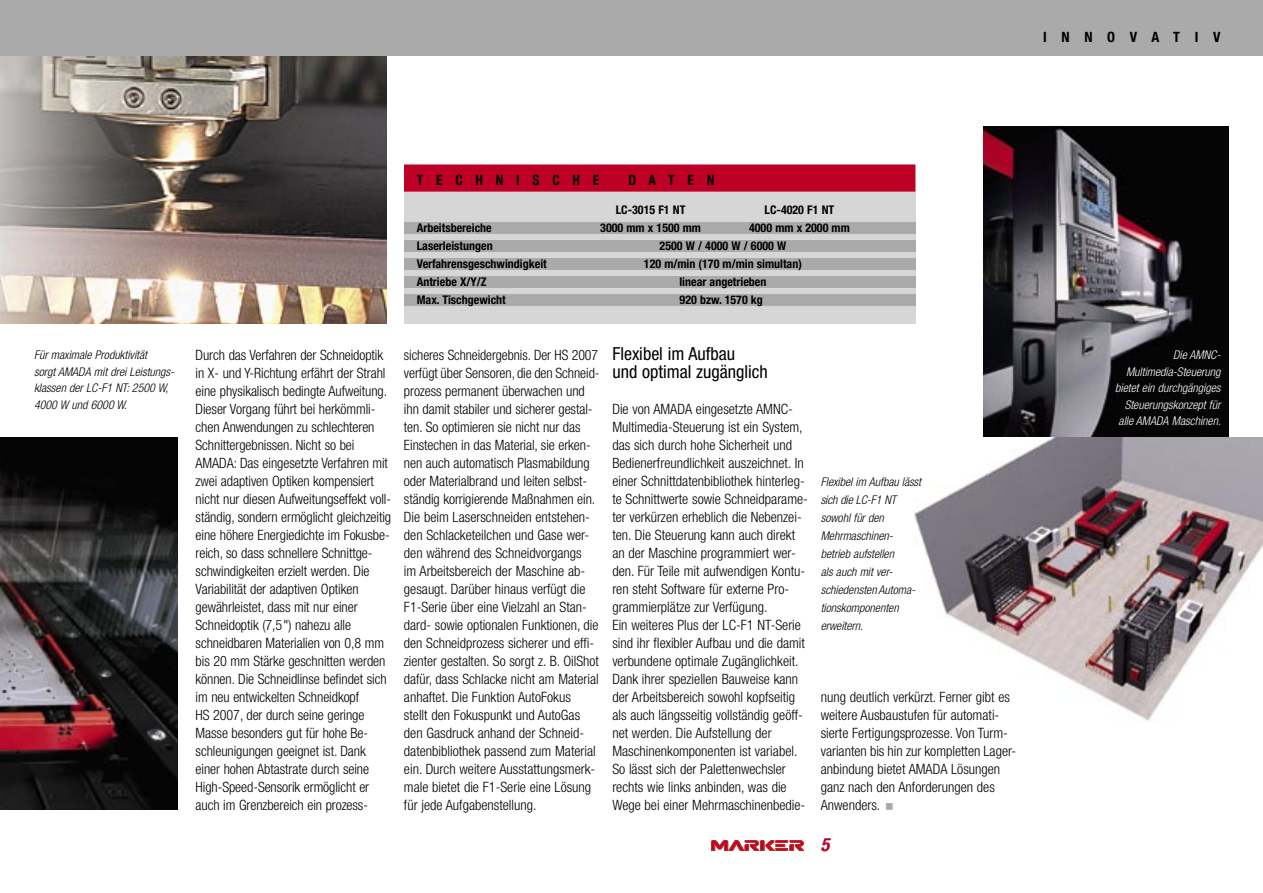
<style>
.page{position:relative;width:1263px;height:893px;background:#fff}
.page>*{position:absolute;margin:0;border:0;box-sizing:border-box;transform-origin:0 0}
.t1{font:condensed 18px/18px "Helvetica Neue";color:#000}
.t2{font:italic 500 condensed 18px "Helvetica Neue";color:#be0027}
.t3{font:300 condensed 14.25px/18px "Helvetica Neue";color:#000}
.t4{font:700 condensed 14.25px "Helvetica Neue";letter-spacing:.945em;color:#000;scale:.95 1}
.t5{font:700 condensed 14.25px "Helvetica Neue";letter-spacing:1.03em;color:#000}
.t6{font:italic 300 condensed 12px/18px "Helvetica Neue";color:#000}
.t7{font:700 condensed 12px "Helvetica Neue";color:#000}
.t8{font:italic 300 condensed 12px/16.5px "Helvetica Neue";color:#fff;text-align:right}
</style>
<div class="page">
<img style="left:0;top:55px;width:387px;height:269px">
<img style="left:983px;top:126px;width:246px;height:312px">
<svg style="left:711px;top:840px;width:93px;height:10px"></svg>
<div style="left:0;top:0;width:1263px;height:55px;background:#aaa"></div>
<img style="left:0;top:438px;width:177px;height:372px">
<img style="left:914px;top:438px;width:349px;height:283px">
<div style="left:404px;top:165px;width:511px;height:159px;background:#d6d6d6"></div>
<div style="left:404px;top:222px;width:511px;height:12px;background:#aaa"></div>
<div style="left:404px;top:240px;width:511px;height:12px;background:#aaa"></div>
<div style="left:404px;top:258px;width:511px;height:12px;background:#aaa"></div>
<div style="left:404px;top:165px;width:511px;height:27px;background:#be0027"></div>
<div style="left:404px;top:276px;width:511px;height:12px;background:#aaa"></div>
<div style="left:404px;top:294px;width:511px;height:12px;background:#aaa"></div>
<p class="t5" style="left:1043px;top:28px;width:179px">INNOVATIV</p>
<p class="t6" style="left:34px;top:347px;width:141px;line-height:16.5px">Für maximale Produktivität<br>sorgt AMADA mit drei Leistungs&shy;klassen der LC-F1 NT: 2500 W,<br>4000 W und 6000 W.</p>
<p class="t4" style="left:417px;top:171px;width:194px">TECHNISCHE</p>
<p class="t4" style="left:628px;top:171px;width:92px">DATEN</p>
<p class="t7" style="left:616px;top:203px;width:71px">LC-3015 F1 NT</p>
<p class="t7" style="left:764px;top:203px;width:71px">LC-4020 F1 NT</p>
<p class="t7" style="left:417px;top:221px;width:77px">Arbeitsbereiche</p>
<p class="t7" style="left:600px;top:221px;width:102px">3000 mm x 1500 mm</p>
<p class="t7" style="left:749px;top:221px;width:102px">4000 mm x 2000 mm</p>
<p class="t7" style="left:417px;top:239px;width:77px">Laserleistungen</p>
<p class="t7" style="left:660px;top:239px;width:128px">2500 W / 4000 W / 6000 W</p>
<p class="t7" style="left:417px;top:257px;width:132px">Verfahrensgeschwindigkeit</p>
<p class="t7" style="left:644px;top:257px;width:159px">120 m/min (170 m/min simultan)</p>
<p class="t7" style="left:417px;top:275px;width:71px">Antriebe X/Y/Z</p>
<p class="t7" style="left:679px;top:275px;width:89px">linear angetrieben</p>
<p class="t7" style="left:417px;top:293px;width:91px">Max. Tischgewicht</p>
<p class="t7" style="left:680px;top:293px;width:85px">920 bzw. 1570 kg</p>
<p class="t3" style="left:196px;top:346px;width:197px">Durch das Verfahren der Schneidoptik in X- und Y-Richtung erfährt der Strahl eine physikalisch bedingte Aufweitung.<br>Dieser Vorgang führt bei herkömmli&shy;chen Anwendungen zu schlechteren Schnittergebnissen. Nicht so bei AMADA: Das eingesetzte Verfahren mit zwei adaptiven Optiken kompensiert nicht nur diesen Aufweitungseffekt voll&shy;ständig, sondern ermöglicht gleichzeitig eine höhere Energiedichte im Fokusbe&shy;reich, so dass schnellere Schnittge&shy;schwindigkeiten erzielt werden. Die Variabilität der adaptiven Optiken gewährleistet, dass mit nur einer Schneidoptik (7,5") nahezu alle schneidbaren Materialien von 0,8 mm bis 20 mm Stärke geschnitten werden können. Die Schneidlinse befindet sich im neu entwickelten Schneidkopf<br>HS 2007, der durch seine geringe Masse besonders gut für hohe Be&shy;schleunigungen geeignet ist. Dank einer hohen Abtastrate durch seine High-Speed-Sensorik ermöglicht er auch im Grenzbereich ein prozess-</p>
<p class="t3" style="left:404px;top:346px;width:197px">sicheres Schneidergebnis. Der HS 2007 verfügt über Sensoren, die den Schneid&shy;prozess permanent überwachen und ihn damit stabiler und sicherer gestal&shy;ten. So optimieren sie nicht nur das Einstechen in das Material, sie erken&shy;nen auch automatisch Plasmabildung oder Materialbrand und leiten selbst&shy;ständig korrigierende Maßnahmen ein.<br>Die beim Laserschneiden entstehen&shy;den Schlacketeilchen und Gase wer&shy;den während des Schneidvorgangs<br>im Arbeitsbereich der Maschine ab&shy;gesaugt. Darüber hinaus verfügt die F1-Serie über eine Vielzahl an Stan&shy;dard- sowie optionalen Funktionen, die den Schneidprozess sicherer und effi&shy;zienter gestalten. So sorgt z. B. OilShot dafür, dass Schlacke nicht am Material anhaftet. Die Funktion AutoFokus<br>stellt den Fokuspunkt und AutoGas den Gasdruck anhand der Schneid&shy;datenbibliothek passend zum Material ein. Durch weitere Ausstattungsmerk&shy;male bietet die F1-Serie eine Lösung für jede Aufgabenstellung.</p>
<p class="t1" style="left:612px;top:344px;width:157px">Flexibel im Aufbau<br>und optimal zugänglich</p>
<p class="t3" style="left:612px;top:400px;width:197px">Die von AMADA eingesetzte AMNC-Multimedia-Steuerung ist ein System, das sich durch hohe Sicherheit und Bedienerfreundlichkeit auszeichnet. In einer Schnittdatenbibliothek hinterleg&shy;te Schnittwerte sowie Schneidparame&shy;ter verkürzen erheblich die Nebenzei&shy;ten. Die Steuerung kann auch direkt an der Maschine programmiert wer&shy;den. Für Teile mit aufwendigen Kontu&shy;ren steht Software für externe Pro&shy;grammierplätze zur Verfügung.<br>Ein weiteres Plus der LC-F1 NT-Serie sind ihr flexibler Aufbau und die damit verbundene optimale Zugänglichkeit.<br>Dank ihrer speziellen Bauweise kann der Arbeitsbereich sowohl kopfseitig als auch längsseitig vollständig geöff&shy;net werden. Die Aufstellung der Maschinenkomponenten ist variabel.<br>So lässt sich der Palettenwechsler rechts wie links anbinden, was die Wege bei einer Mehrmaschinenbedie-</p>
<p class="t6" style="left:821px;top:473px;width:102px">Flexibel im Aufbau lässt sich die LC-F1 NT sowohl für den<br>Mehrmaschinen&shy;betrieb aufstellen<br>als auch mit ver&shy;schiedensten Automa&shy;tionskomponenten erweitern.</p>
<p class="t3" style="left:821px;top:688px;width:197px">nung deutlich verkürzt. Ferner gibt es weitere Ausbaustufen für automati&shy;sierte Fertigungsprozesse. Von Turm&shy;varianten bis hin zur kompletten Lager&shy;anbindung bietet AMADA Lösungen ganz nach den Anforderungen des Anwenders.</p>
<p class="t2" style="left:821px;top:834px;width:10px">5</p>
<p class="t8" style="left:1115px;top:347px;width:107px">Die AMNC-<br>Multimedia-Steuerung bietet ein durchgängiges<br>Steuerungskonzept für alle AMADA Maschinen.</p>
</div>
